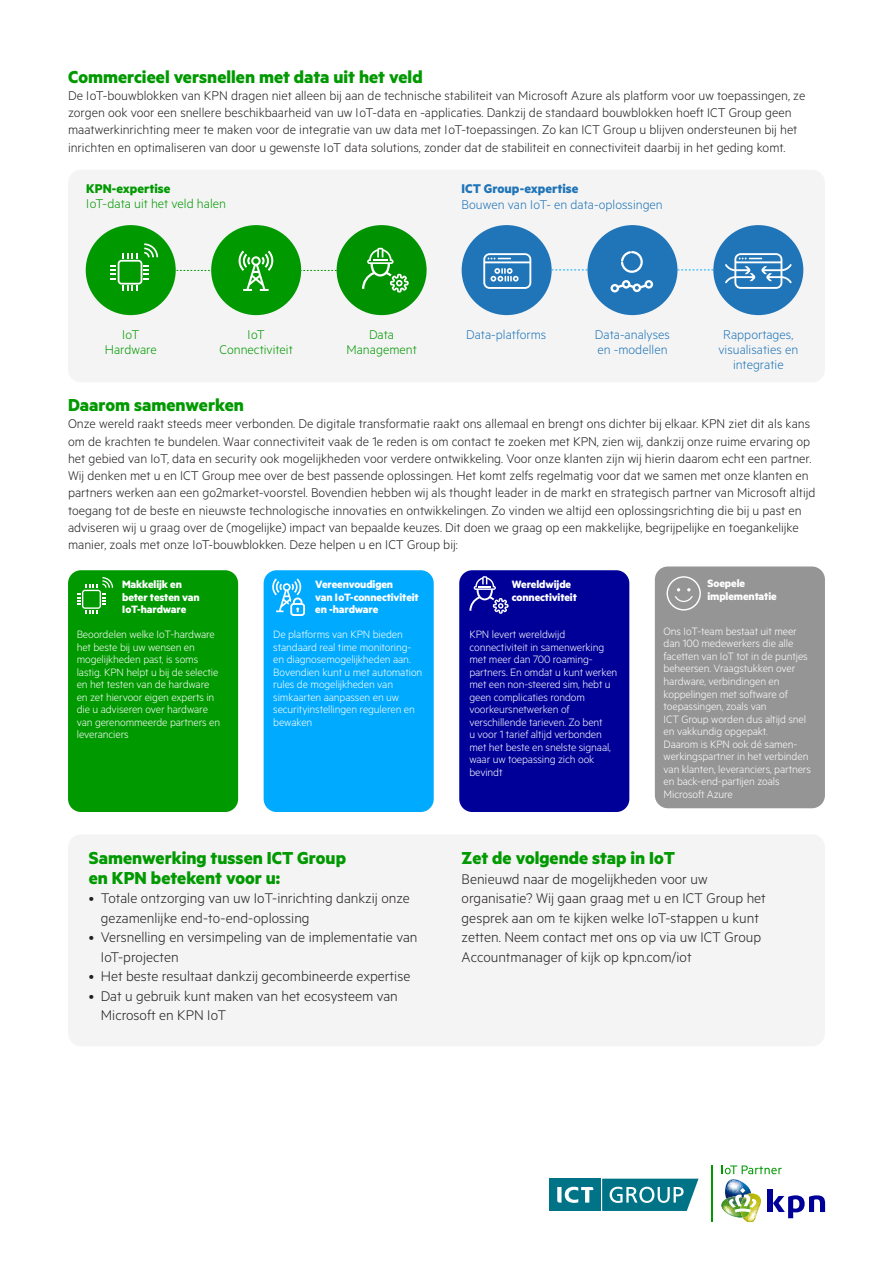
<style>
.page{position:relative;width:893px;height:1263px;background:#fff}
.page>*{position:absolute;margin:0;border:0;box-sizing:border-box;transform-origin:0 0}
.Platte_tekst{font:700 19.5px/19.5px "KPN Metric";color:#090}
.Platte_tekst-2{font:300 15.75px/19.5px "KPN Metric";color:#231f20}
.Platte_tekst-3{font:300 14.25px/17.2px "KPN Metric";color:#231f20}
.t1{font:300 14.25px/15px "KPN Metric";color:#2075b8}
.t2{font:300 14.25px/15px "KPN Metric";color:#090;text-align:center}
.t3{font:700 14.25px "KPN Metric";color:#2075b8}
.t4{font:700 14.25px "KPN Metric";color:#090}
.t5{font:300 12px/12.5px "KPN Metric";letter-spacing:-.01em;color:#fff}
.t6{font:700 12px/12.5px "KPN Metric";letter-spacing:-.01em;color:#fff}
</style>
<div class="page">
<div style="left:68px;top:834px;width:757px;height:212px;background:#f4f4f4;border-radius:13px"></div>
<div style="left:68px;top:170px;width:757px;height:212px;background:#f4f4f4;border-radius:13px"></div>
<svg style="left:176px;top:270px;width:34px;height:1px"></svg>
<svg style="left:301px;top:270px;width:36px;height:1px"></svg>
<div style="left:86px;top:225px;width:90px;height:90px;background:#090;border-radius:50%"></div>
<svg style="left:111px;top:243px;width:47px;height:48px"></svg>
<div style="left:211px;top:225px;width:90px;height:90px;background:#090;border-radius:50%"></div>
<svg style="left:238px;top:251px;width:36px;height:40px"></svg>
<div style="left:337px;top:225px;width:90px;height:90px;background:#009200;border-radius:50%"></div>
<svg style="left:362px;top:248px;width:47px;height:44px"></svg>
<svg style="left:552px;top:270px;width:35px;height:1px"></svg>
<svg style="left:677px;top:270px;width:36px;height:1px"></svg>
<div style="left:462px;top:225px;width:90px;height:90px;background:#2075b8;border-radius:50%"></div>
<svg style="left:483px;top:253px;width:48px;height:36px"></svg>
<div style="left:587px;top:225px;width:90px;height:90px;background:#2075b8;border-radius:50%"></div>
<svg style="left:610px;top:280px;width:43px;height:12px"></svg>
<svg style="left:621px;top:251px;width:22px;height:22px"></svg>
<div style="left:713px;top:225px;width:90px;height:90px;background:#2075b8;border-radius:50%"></div>
<svg style="left:725px;top:253px;width:67px;height:36px"></svg>
<div style="left:655px;top:566px;width:170px;height:242px;background:#959595;border-radius:13px"></div>
<div style="left:68px;top:570px;width:170px;height:242px;background:#090;border-radius:13px"></div>
<div style="left:459px;top:570px;width:170px;height:242px;background:#009;border-radius:13px"></div>
<div style="left:264px;top:570px;width:170px;height:242px;background:#0af;border-radius:13px"></div>
<svg style="left:77px;top:577px;width:36px;height:37px"></svg>
<svg style="left:666px;top:576px;width:35px;height:34px"></svg>
<svg style="left:272px;top:578px;width:33px;height:38px"></svg>
<svg style="left:469px;top:576px;width:40px;height:38px"></svg>
<hr style="left:712px;top:1165px;width:1px;height:57px;background:#090">
<img style="left:721px;top:1165px;width:104px;height:57px">
<div style="left:549px;top:1178px;width:51px;height:33px;background:#007387"></div>
<svg style="left:557px;top:1187px;width:36px;height:16px"></svg>
<svg style="left:602px;top:1178px;width:96px;height:33px;background:#3590a0"></svg>
<p class="Platte_tekst" style="left:68px;top:66px;width:356px">Commercieel versnellen met data uit het veld</p>
<p class="Platte_tekst-3" style="left:68px;top:86px;width:739px">De IoT-bouwblokken van KPN dragen niet alleen bij aan de technische stabiliteit van Microsoft Azure als platform voor uw toepassingen, ze zorgen ook voor een snellere beschikbaarheid van uw IoT-data en -applicaties. Dankzij de standaard bouwblokken hoeft ICT Group geen maatwerkinrichting meer te maken voor de integratie van uw data met IoT-toepassingen. Zo kan ICT Group u blijven ondersteunen bij het inrichten en optimaliseren van door u gewenste IoT data solutions, zonder dat de stabiliteit en connectiviteit daarbij in het geding komt.</p>
<p class="t4" style="left:86px;top:180px;width:86px">KPN-expertise</p>
<p class="t2" style="left:86px;top:195px;width:142px">IoT-data uit het veld halen</p>
<p class="t3" style="left:462px;top:180px;width:118px">ICT Group-expertise</p>
<p class="t1" style="left:462px;top:196px;width:203px">Bouwen van IoT- en data-oplossingen</p>
<p class="t2" style="left:105px;top:327px;width:53px">IoT<br>Hardware</p>
<p class="t2" style="left:219px;top:327px;width:75px">IoT<br>Connectiviteit</p>
<p class="t2" style="left:346px;top:327px;width:72px">Data<br>Management</p>
<p class="t1" style="left:466px;top:327px;width:82px">Data-platforms</p>
<p class="t1" style="left:595px;top:327px;width:77px">Data-analyses en -modellen</p>
<p class="t1" style="left:718px;top:327px;width:81px;text-align:center">Rapportages, visualisaties en integratie</p>
<p class="Platte_tekst" style="left:68px;top:395px;width:178px">Daarom samenwerken</p>
<p class="Platte_tekst-3" style="left:68px;top:415px;width:749px">Onze wereld raakt steeds meer verbonden. De digitale transformatie raakt ons allemaal en brengt ons dichter bij elkaar. KPN ziet dit als kans om de krachten te bundelen. Waar connectiviteit vaak de 1e reden is om contact te zoeken met KPN, zien wij, dankzij onze ruime ervaring op het gebied van IoT, data en security ook mogelijkheden voor verdere ontwikkeling. Voor onze klanten zijn wij hierin daarom echt een partner.<br>Wij denken met u en ICT Group mee over de best passende oplossingen. Het komt zelfs regelmatig voor dat we samen met onze klanten en partners werken aan een go2market-voorstel. Bovendien hebben wij als thought leader in de markt en strategisch partner van Microsoft altijd toegang tot de beste en nieuwste technologische innovaties en ontwikkelingen. Zo vinden we altijd een oplossingsrichting die bij u past en adviseren wij u graag over de (mogelijke) impact van bepaalde keuzes. Dit doen we graag op een makkelijke, begrijpelijke en toegankelijke manier, zoals met onze IoT-bouwblokken. Deze helpen u en ICT Group bij:</p>
<p class="t6" style="left:122px;top:578px;width:79px">Makkelijk en beter testen van<br>IoT-hardware</p>
<p class="t6" style="left:315px;top:578px;width:105px">Vereenvoudigen<br>van IoT-connectiviteit en -hardware</p>
<p class="t6" style="left:512px;top:578px;width:67px">Wereldwijde connectiviteit</p>
<p class="t6" style="left:707px;top:577px;width:71px">Soepele implementatie</p>
<p class="t5" style="left:77px;top:628px;width:145px">Beoordelen welke IoT-hardware het beste bij uw wensen en mogelijkheden past, is soms lastig. KPN helpt u bij de selectie en het testen van de hardware en zet hiervoor eigen experts in die u adviseren over hardware van gerenommeerde partners en leveranciers</p>
<p class="t5" style="left:273px;top:628px;width:151px">De platforms van KPN bieden standaard real time monitoring&shy;en diagnosemogelijkheden aan.<br>Bovendien kunt u met automation rules de mogelijkheden van simkaarten aanpassen en uw securityinstellingen reguleren en bewaken</p>
<p class="t5" style="left:469px;top:628px;width:149px">KPN levert wereldwijd connectiviteit in samenwerking met meer dan 700 roaming&shy;partners. En omdat u kunt werken met een non-steered sim, hebt u geen complicaties rondom voorkeursnetwerken of verschillende tarieven. Zo bent<br>u voor 1 tarief altijd verbonden met het beste en snelste signaal, waar uw toepassing zich ook bevindt</p>
<p class="t5" style="left:664px;top:624px;width:149px">Ons IoT-team bestaat uit meer dan 100 medewerkers die alle facetten van IoT tot in de puntjes beheersen. Vraagstukken over hardware, verbindingen en koppelingen met software of toepassingen, zoals van<br>ICT Group worden dus altijd snel en vakkundig opgepakt.<br>Daarom is KPN ook dé samen&shy;werkingspartner in het verbinden van klanten, leveranciers, partners en back-end-partijen zoals<br>Microsoft Azure</p>
<p class="Platte_tekst" style="left:89px;top:848px;width:259px">Samenwerking tussen ICT Group en KPN betekent voor u:</p>
<p class="Platte_tekst-2" style="left:101px;top:888px;width:311px;text-indent:-12px">• Totale ontzorging van uw IoT-inrichting dankzij onze gezamenlijke end-to-end-oplossing</p>
<p class="Platte_tekst-2" style="left:101px;top:927px;width:318px;text-indent:-12px">• Versnelling en versimpeling van de implementatie van<br>IoT-projecten</p>
<p class="Platte_tekst-2" style="left:89px;top:966px;width:323px">• Het beste resultaat dankzij gecombineerde expertise</p>
<p class="Platte_tekst-2" style="left:101px;top:985px;width:299px;text-indent:-12px">• Dat u gebruik kunt maken van het ecosysteem van<br>Microsoft en KPN IoT</p>
<p class="Platte_tekst" style="left:462px;top:848px;width:215px">Zet de volgende stap in IoT</p>
<p class="Platte_tekst-2" style="left:462px;top:868px;width:306px">Benieuwd naar de mogelijkheden voor uw organisatie? Wij gaan graag met u en ICT Group het gesprek aan om te kijken welke IoT-stappen u kunt zetten. Neem contact met ons op via uw ICT Group Accountmanager of kijk op kpn.com/iot</p>
</div>
